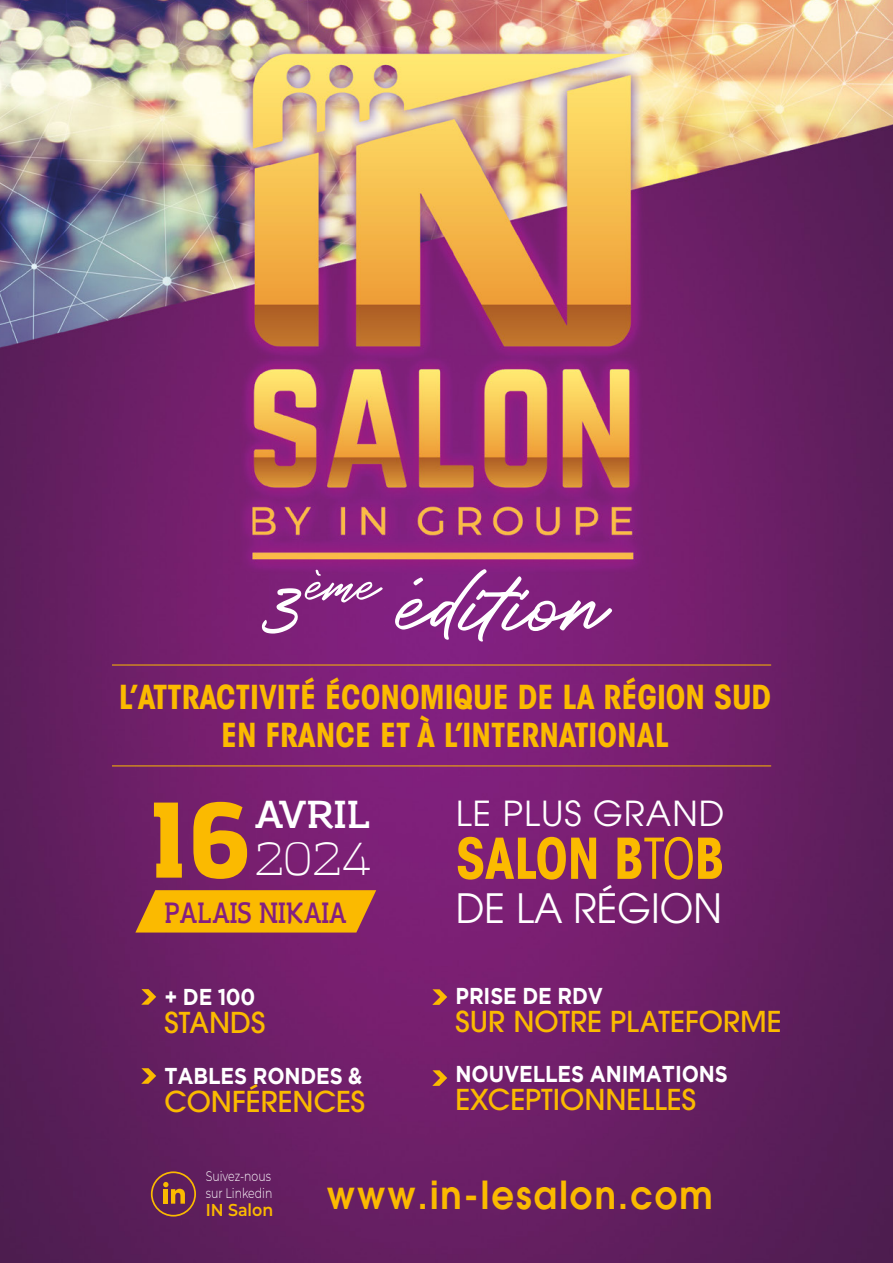
<style>
.page{position:relative;width:893px;height:1263px;background:#fff}
.page>*{position:absolute;margin:0;border:0;box-sizing:border-box;transform-origin:0 0}
.t1{font:900 105.75px "Amazing Grotesk";color:#fbba00;scale:.86 1}
.t2{font:87px "Roustel";color:#fff}
.t3{font:700 condensed 55.65px "ITC Avant Garde Std";color:#fbba00;scale:.94 1}
.t4{font:300 45.75px "Amazing Grotesk";color:#fff}
.t5{font:40.2px "ITC Avant Garde Std";color:#fff;scale:.96 1}
.t6{font:600 38.7px "Amazing Grotesk";color:#fff}
.t7{font:600 38.4px "ITC Avant Garde Std";letter-spacing:.06em;color:#fbba00;scale:.92 1}
.t8{font:34.35px "ITC Avant Garde Std";letter-spacing:.03em;color:#fff}
.t9{font:700 condensed 32.7px/38.2px "ITC Avant Garde Std";color:#fbba00;text-align:center}
.t10{font:600 29.1px "Amazing Grotesk";color:#831f82;scale:.83 1}
.t11{font:500 28.65px "ITC Avant Garde Std";color:#fbba00}
.t12{font:700 22.95px "Gotham";letter-spacing:-.005em;color:#fff;scale:.89 1}
.t13{font:600 17.25px "Montserrat";color:#fbba00;scale:.92 1}
.t14{font:300 13.8px/17.2px "Montserrat";color:#fff;scale:.79 1}
.s1{font-weight:400}
</style>
<div class="page">
<img style="left:0;top:0;width:893px;height:1263px">
<svg style="left:135px;top:890px;width:241px;height:42px;background:#efac09"></svg>
<svg style="left:151px;top:1171px;width:45px;height:45px;background:#814245"></svg>
<svg style="left:141px;top:989px;width:15px;height:16px"></svg>
<svg style="left:432px;top:989px;width:15px;height:16px"></svg>
<svg style="left:432px;top:1070px;width:15px;height:16px"></svg>
<svg style="left:141px;top:1068px;width:15px;height:16px"></svg>
<hr style="left:112px;top:665px;width:659px;height:1px;background:#fbba00">
<hr style="left:112px;top:765px;width:659px;height:1px;background:#fbba00">
<h2 class="t2" style="left:263px;top:532px;width:338px">3<sup>ème</sup> édition</h2>
<p class="t9" style="left:119px;top:677px;width:654px">L’ATTRACTIVITÉ ÉCONOMIQUE DE LA RÉGION SUD<br>EN FRANCE ET À L’INTERNATIONAL</p>
<p class="t6" style="left:255px;top:791px;width:117px">AVRIL</p>
<h1 class="t1" style="left:150px;top:773px;width:119px">16</h1>
<h3 class="t4" style="left:255px;top:832px;width:117px">2024</h3>
<p class="t10" style="left:164px;top:894px;width:221px">PALAIS NIKAIA</p>
<p class="t12" style="left:164px;top:983px;width:104px">+ DE 100</p>
<p class="t11" style="left:164px;top:1004px;width:103px">STANDS</p>
<p class="t12" style="left:165px;top:1062px;width:224px">TABLES RONDES &amp;</p>
<p class="t11" style="left:164px;top:1083px;width:202px">CONFÉRENCES</p>
<p class="t8" style="left:456px;top:792px;width:270px">LE PLUS GRAND</p>
<h3 class="t3" style="left:456px;top:823px;width:287px">SALON B<span class="s1">TO</span>B</h3>
<p class="t5" style="left:456px;top:883px;width:279px">DE LA RÉGION</p>
<p class="t12" style="left:456px;top:982px;width:167px">PRISE DE RDV</p>
<p class="t11" style="left:455px;top:1003px;width:328px">SUR NOTRE PLATEFORME</p>
<p class="t12" style="left:456px;top:1061px;width:307px">NOUVELLES ANIMATIONS</p>
<p class="t11" style="left:455px;top:1082px;width:242px">EXCEPTIONNELLES</p>
<p class="t14" style="left:206px;top:1167px;width:86px">Suivez-nous sur Linkedin</p>
<p class="t13" style="left:206px;top:1198px;width:75px">IN Salon</p>
<p class="t7" style="left:327px;top:1170px;width:421px">www.in-lesalon.com</p>
</div>
